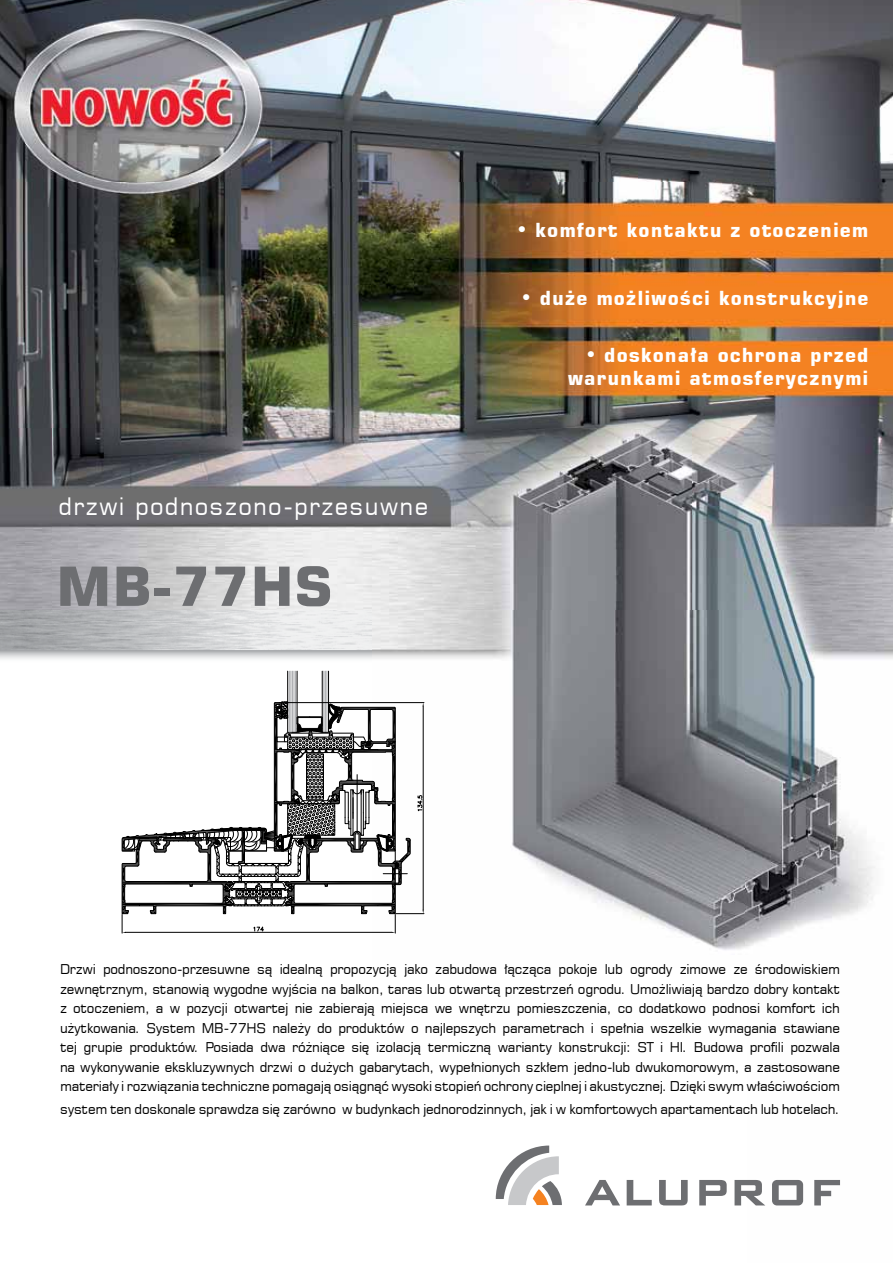
<style>
.page{position:relative;width:893px;height:1263px;background:#fff}
.page>*{position:absolute;margin:0;border:0;box-sizing:border-box;transform-origin:0 0}
.t1{font:54px "Square 721 EU Bold";letter-spacing:.025em;color:#6d6e71}
.t2{font:24px "Square 721 EU Normal";letter-spacing:.05em;color:#fff}
.t3{font:19.5px/23.4px "Square 721 EU Bold";letter-spacing:.05em;color:#fff;text-align:right}
.t4{font:13.5px/19.5px "Square 721 EU Normal";letter-spacing:-.02em;color:#000;text-align:justify}
.s1{font-family:"Square 721 EU Normal";font-size:21px}
</style>
<div class="page">
<img style="left:0;top:610px;width:893px;height:596px">
<img style="left:0;top:0;width:639px;height:182px">
<img style="left:639px;top:0;width:254px;height:182px">
<img style="left:0;top:428px;width:52px;height:182px">
<img style="left:52px;top:428px;width:841px;height:182px">
<img style="left:0;top:182px;width:893px;height:246px">
<svg style="left:496px;top:1145px;width:66px;height:60px"></svg>
<svg style="left:627px;top:1180px;width:25px;height:25px"></svg>
<svg style="left:659px;top:1180px;width:29px;height:26px"></svg>
<svg style="left:585px;top:1180px;width:35px;height:25px"></svg>
<svg style="left:699px;top:1180px;width:28px;height:25px"></svg>
<svg style="left:734px;top:1180px;width:31px;height:25px"></svg>
<svg style="left:772px;top:1180px;width:31px;height:25px"></svg>
<svg style="left:814px;top:1180px;width:26px;height:25px"></svg>
<svg style="left:122px;top:670px;width:302px;height:263px"></svg>
<h3 class="t3" style="left:516px;top:219px;width:354px"><span class="s1">•</span> komfort kontaktu z otoczeniem</h3>
<h2 class="t2" style="left:58px;top:491px;width:371px">drzwi podnoszono-przesuwne</h2>
<h1 class="t1" style="left:56px;top:552px;width:277px">MB-77HS</h1>
<h3 class="t3" style="left:520px;top:287px;width:350px"><span class="s1">•</span> duże możliwości konstrukcyjne</h3>
<h3 class="t3" style="left:568px;top:344px;width:302px"><span class="s1">•</span> doskonała ochrona przed warunkami atmosferycznymi</h3>
<p class="t4" style="left:60px;top:959px;width:781px">Drzwi podnoszono-przesuwne są idealną propozycją jako zabudowa łącząca pokoje lub ogrody zimowe ze środowiskiem zewnętrznym, stanowią wygodne wyjścia na balkon, taras lub otwartą przestrzeń ogrodu. Umożliwiają bardzo dobry kontakt z otoczeniem, a w pozycji otwartej nie zabierają miejsca we wnętrzu pomieszczenia, co dodatkowo podnosi komfort ich użytkowania. System MB-77HS należy do produktów o najlepszych parametrach i spełnia wszelkie wymagania stawiane tej grupie produktów. Posiada dwa różniące się izolacją termiczną warianty konstrukcji: ST i HI. Budowa profili pozwala na wykonywanie ekskluzywnych drzwi o dużych gabarytach, wypełnionych szkłem jedno-lub dwukomorowym, a zastosowane materiały i rozwiązania techniczne pomagają osiągnąć wysoki stopień ochrony cieplnej i akustycznej. Dzięki swym właściwościom</p>
<p class="t4" style="left:60px;top:1099px;width:781px">system ten doskonale sprawdza się zarówno w budynkach jednorodzinnych, jak i w komfortowych apartamentach lub hotelach.</p>
</div>
